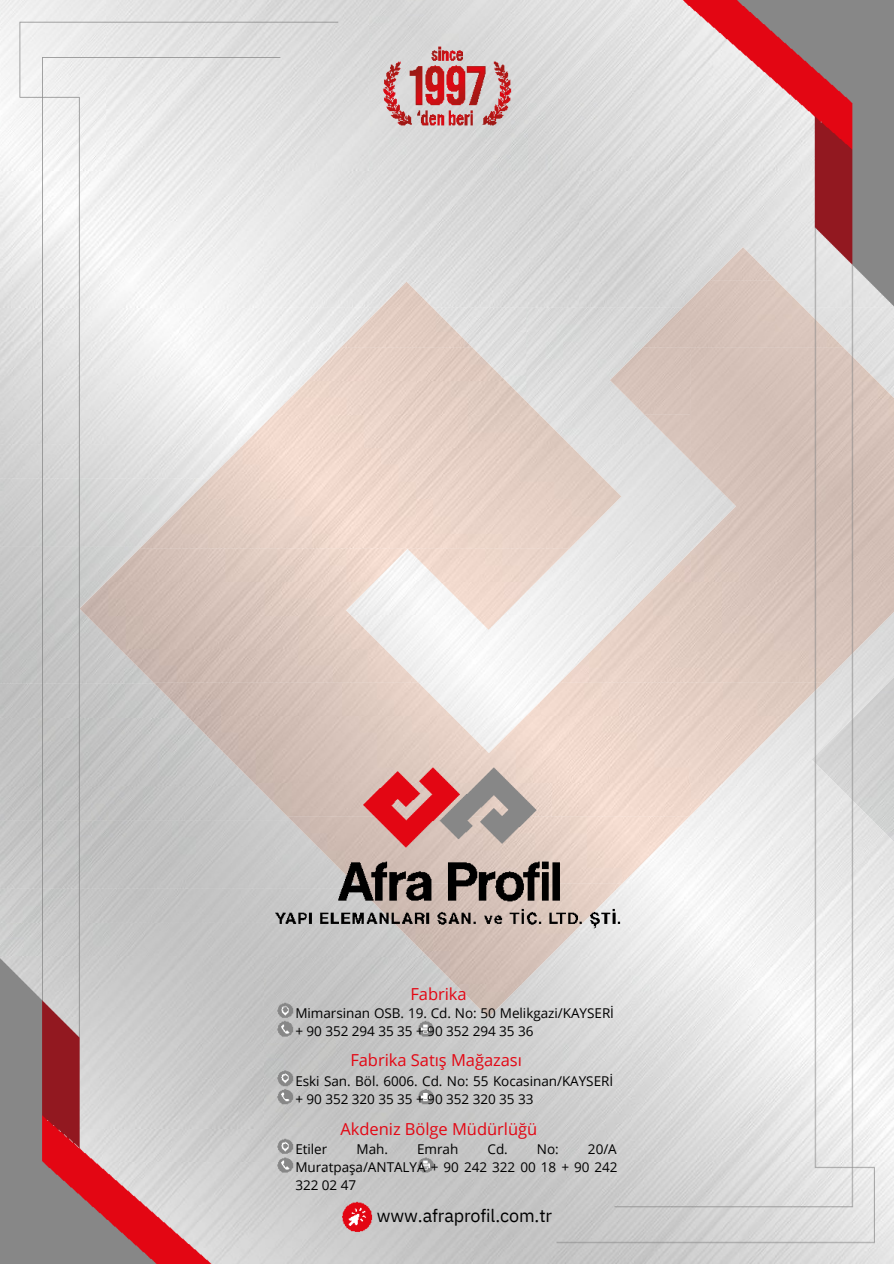
<style>
.page{position:relative;width:894px;height:1264px;background:#fff}
.page>*{position:absolute;margin:0;border:0;box-sizing:border-box;transform-origin:0 0}
.t1{font:18px "IBM Plex Sans";letter-spacing:-.005em;color:#000}
.t2{font:16.5px "Open Sans";color:#e30613}
.t3{font:13.5px/18px "Open Sans";color:#000}
</style>
<div class="page">
<img style="left:0;top:0;width:893px;height:1263px">
<p class="t2" style="left:410px;top:982px;width:58px">Fabrika</p>
<p class="t3" style="left:295px;top:1003px;width:320px">Mimarsinan OSB. 19. Cd. No: 50 Melikgazi/KAYSERİ + 90 352 294 35 35 + 90 352 294 35 36</p>
<p class="t2" style="left:350px;top:1048px;width:173px">Fabrika Satış Mağazası</p>
<p class="t3" style="left:295px;top:1071px;width:319px">Eski San. Böl. 6006. Cd. No: 55 Kocasinan/KAYSERİ + 90 352 320 35 35 + 90 352 320 35 33</p>
<p class="t2" style="left:340px;top:1116px;width:198px">Akdeniz Bölge Müdürlüğü</p>
<p class="t3" style="left:295px;top:1139px;width:34px">Etiler</p>
<p class="t3" style="left:356px;top:1139px;width:33px">Mah.</p>
<p class="t3" style="left:417px;top:1139px;width:43px">Emrah</p>
<p class="t3" style="left:487px;top:1139px;width:73px">Cd. No:</p>
<p class="t3" style="left:295px;top:1139px;width:324px;text-align:justify;text-indent:292px">20/A Muratpaşa/ANTALYA + 90 242 322 00 18 + 90 242<br>322 02 47</p>
<h1 class="t1" style="left:377px;top:1203px;width:177px">www.afraprofil.com.tr</h1>
</div>
